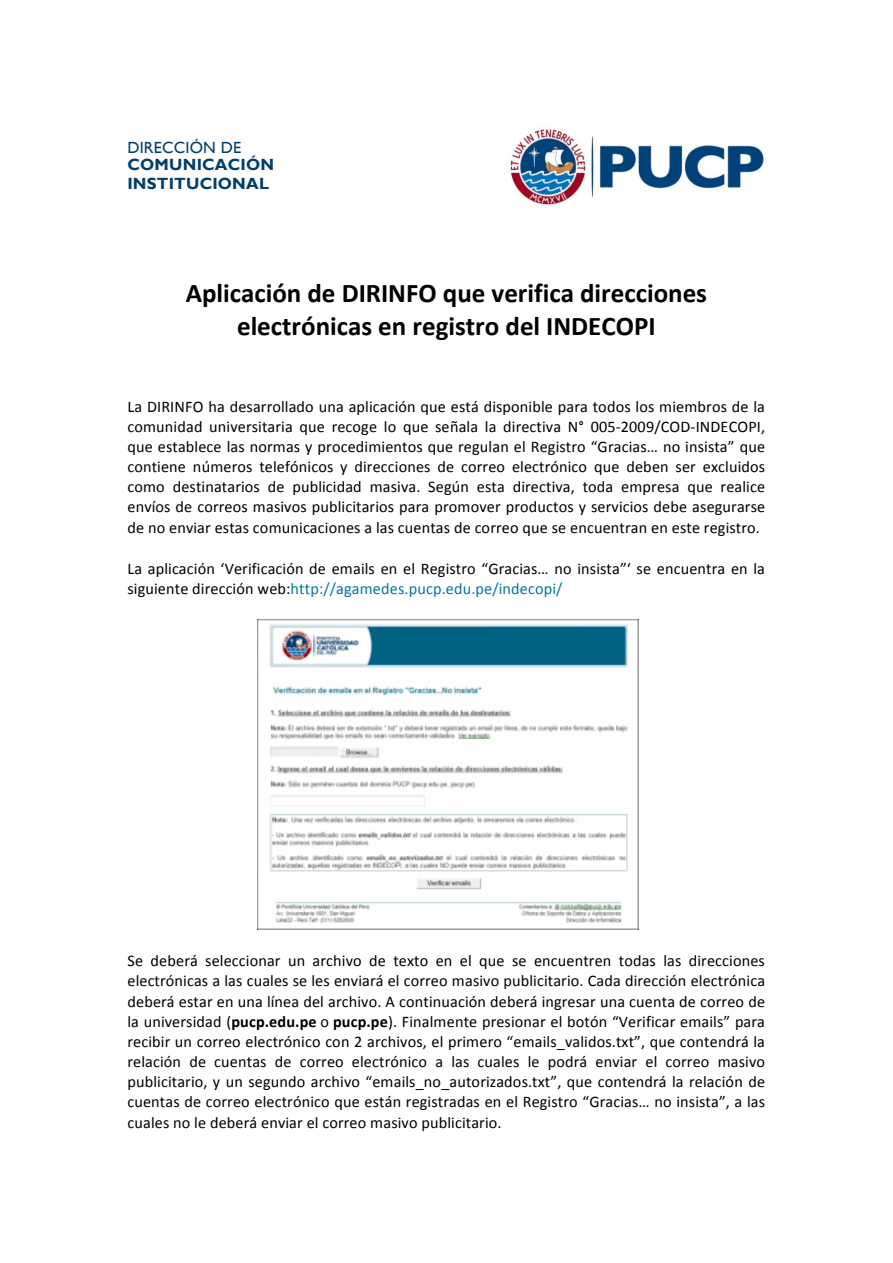
<style>
.page{position:relative;width:893px;height:1263px;background:#fff}
.page>*{position:absolute;margin:0;border:0;box-sizing:border-box;transform-origin:0 0}
.t1{font:700 27px/32.7px "Calibri";color:#000;text-align:center}
.t2{font:16.2px/20.2px "Calibri";letter-spacing:.01em;color:#000;text-align:justify}
.t3{font:700 16.2px/18.8px "Gill Sans";letter-spacing:.015em;color:#003e6c}
.t4{font:16.2px "Gill Sans";letter-spacing:.015em;color:#003e6c}
.s1{color:#00779e}
.s2{font-weight:700}
</style>
<div class="page">
<img style="left:510px;top:129px;width:254px;height:76px">
<img style="left:257px;top:620px;width:382px;height:310px">
<p class="t4" style="left:127px;top:138px;width:115px">DIRECCIÓN DE</p>
<p class="t3" style="left:127px;top:155px;width:148px">COMUNICACIÓN<br>INSTITUCIONAL</p>
<h1 class="t1" style="left:186px;top:276px;width:523px">Aplicación de DIRINFO que verifica direcciones electrónicas en registro del INDECOPI</h1>
<p class="t2" style="left:127px;top:396px;width:639px">La DIRINFO ha desarrollado una aplicación que está disponible para todos los miembros de la comunidad universitaria que recoge lo que señala la directiva N° 005--‐2009/COD--‐INDECOPI, que establece las normas y procedimientos que regulan el Registro “Gracias… no insista” que contiene números telefónicos y direcciones de correo electrónico que deben ser excluidos como destinatarios de publicidad masiva. Según esta directiva, toda empresa que realice envíos de correos masivos publicitarios para promover productos y servicios debe asegurarse de no enviar estas comunicaciones a las cuentas de correo que se encuentran en este registro.</p>
<p class="t2" style="left:127px;top:558px;width:639px">La aplicación ‘Verificación de emails en el Registro “Gracias… no insista”‘ se encuentra en la siguiente dirección web:<span class="s1">http://agamedes.pucp.edu.pe/indecopi/</span></p>
<p class="t2" style="left:127px;top:951px;width:639px">Se deberá seleccionar un archivo de texto en el que se encuentren todas las direcciones electrónicas a las cuales se les enviará el correo masivo publicitario. Cada dirección electrónica deberá estar en una línea del archivo. A continuación deberá ingresar una cuenta de correo de la universidad (<span class="s2">pucp.edu.pe</span> o <span class="s2">pucp.pe</span>). Finalmente presionar el botón “Verificar emails” para recibir un correo electrónico con 2 archivos, el primero “emails_validos.txt”, que contendrá la relación de cuentas de correo electrónico a las cuales le podrá enviar el correo masivo publicitario, y un segundo archivo “emails_no_autorizados.txt”, que contendrá la relación de cuentas de correo electrónico que están registradas en el Registro “Gracias… no insista”, a las cuales no le deberá enviar el correo masivo publicitario.</p>
</div>
